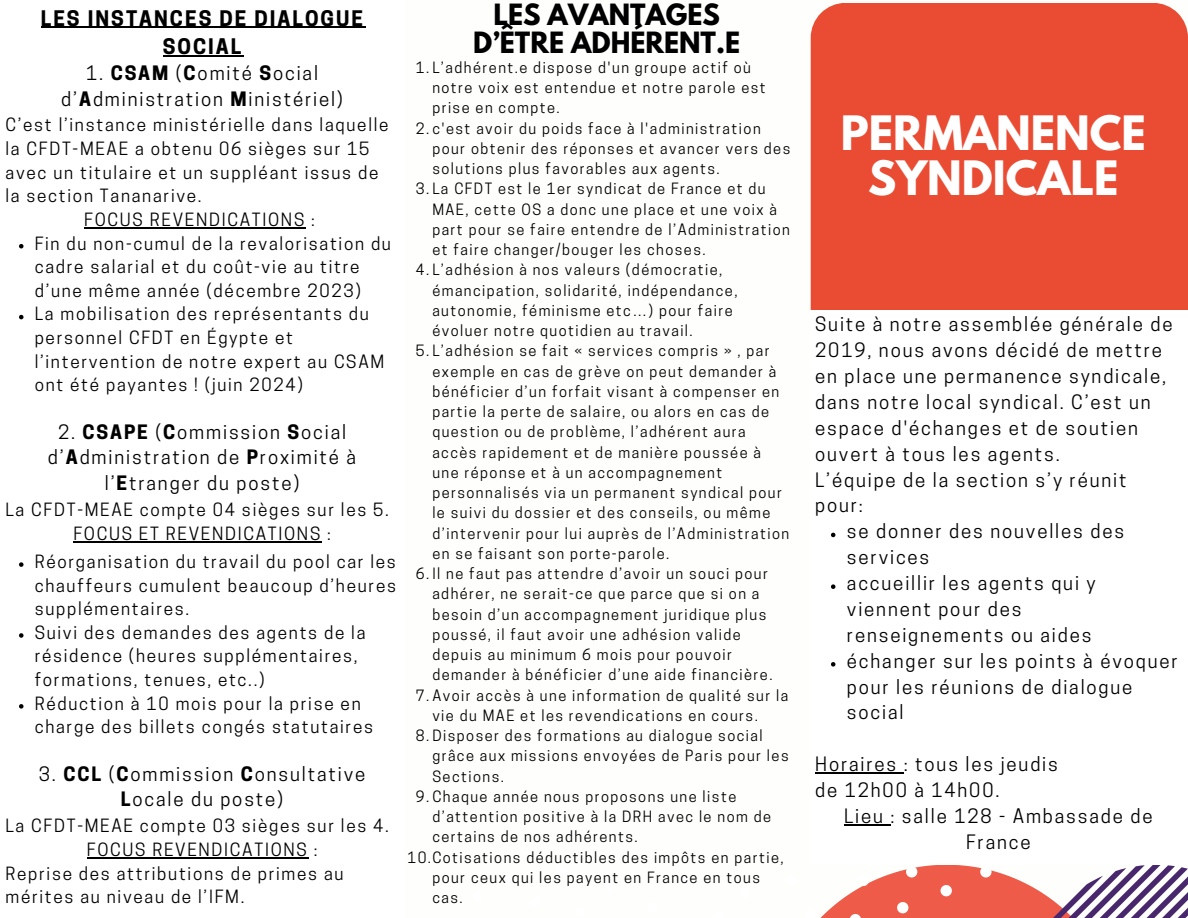
<style>
.page{position:relative;width:1188px;height:918px;background:#fff}
.page>*{position:absolute;margin:0;border:0;box-sizing:border-box;transform-origin:0 0}
.t1{font:700 42px/45px "League Spartan";color:#fff;text-align:center}
.t2{font:700 25.95px/28.2px "League Spartan";color:#000;text-align:center}
.t3{font:700 20.1px/28.2px "Cooper Hewitt";letter-spacing:.1em;color:#000;text-align:center}
.t4{font:18.75px/25.8px "Cooper Hewitt";letter-spacing:.1em;color:#000}
.t5{font:17.1px/23.7px "Cooper Hewitt";letter-spacing:.1em;color:#000}
.t6{font:14.7px/20.2px "Cooper Hewitt";letter-spacing:.1em;color:#000}
.s1{font-weight:700}
</style>
<div class="page">
<hr style="left:41px;top:27px;width:324px;height:1px;background:#000">
<hr style="left:163px;top:55px;width:80px;height:1px;background:#000">
<hr style="left:84px;top:227px;width:222px;height:1px;background:#000">
<svg style="left:19px;top:244px;width:5px;height:4px"></svg>
<svg style="left:19px;top:315px;width:5px;height:4px"></svg>
<hr style="left:73px;top:541px;width:249px;height:1px;background:#000">
<svg style="left:19px;top:562px;width:5px;height:5px"></svg>
<svg style="left:19px;top:633px;width:5px;height:5px"></svg>
<svg style="left:19px;top:704px;width:5px;height:5px"></svg>
<hr style="left:87px;top:857px;width:222px;height:1px;background:#000">
<div style="left:811px;top:3px;width:377px;height:307px;background:#e94c33"></div>
<svg style="left:1123px;top:865px;width:65px;height:53px"></svg>
<svg style="left:820px;top:865px;width:303px;height:53px"></svg>
<svg style="left:831px;top:533px;width:4px;height:4px"></svg>
<svg style="left:831px;top:584px;width:4px;height:5px"></svg>
<svg style="left:831px;top:662px;width:4px;height:5px"></svg>
<hr style="left:815px;top:772px;width:89px;height:1px;background:#000">
<hr style="left:844px;top:824px;width:46px;height:1px;background:#000">
<h3 class="t3" style="left:41px;top:7px;width:324px">LES INSTANCES DE DIALOGUE<br>SOCIAL</h3>
<h3 class="t4" style="left:61px;top:62px;width:283px;text-align:center">1. <span class="s1">CSAM</span> (<span class="s1">C</span>omité <span class="s1">S</span>ocial d’<span class="s1">A</span>dministration <span class="s1">M</span>inistériel)</h3>
<h3 class="t5" style="left:6px;top:115px;width:385px">C’est l’instance ministérielle dans laquelle</h3>
<h3 class="t5" style="left:6px;top:139px;width:366px">la CFDT-MEAE a obtenu 06 sièges sur 15</h3>
<h3 class="t5" style="left:6px;top:163px;width:374px">avec un titulaire et un suppléant issus de</h3>
<h3 class="t5" style="left:6px;top:186px;width:198px">la section Tananarive.</h3>
<h3 class="t5" style="left:84px;top:210px;width:232px">FOCUS REVENDICATIONS :</h3>
<h3 class="t5" style="left:35px;top:233px;width:358px">Fin du non-cumul de la revalorisation du cadre salarial et du coût-vie au titre d’une même année (décembre 2023)</h3>
<p class="t5" style="left:35px;top:304px;width:351px">La mobilisation des représentants du personnel CFDT en Égypte et l’intervention de notre expert au CSAM ont été payantes ! (juin 2024)</p>
<p class="t4" style="left:48px;top:421px;width:310px;text-align:center">2. <span class="s1">CSAPE</span> (<span class="s1">C</span>ommission <span class="s1">S</span>ocial d’<span class="s1">A</span>dministration de <span class="s1">P</span>roximité à l’<span class="s1">E</span>tranger du poste)</p>
<p class="t5" style="left:6px;top:500px;width:385px;text-align:center">La CFDT-MEAE compte 04 sièges sur les 5.<br>FOCUS ET REVENDICATIONS :</p>
<p class="t5" style="left:35px;top:552px;width:363px;text-align:justify">Réorganisation du travail du pool car les chauffeurs cumulent beaucoup d’heures supplémentaires.</p>
<p class="t5" style="left:35px;top:623px;width:332px">Suivi des demandes des agents de la résidence (heures supplémentaires, formations, tenues, etc..)</p>
<p class="t5" style="left:35px;top:694px;width:340px">Réduction à 10 mois pour la prise en charge des billets congés statutaires</p>
<p class="t4" style="left:39px;top:763px;width:328px;text-align:center">3. <span class="s1">CCL</span> (<span class="s1">C</span>ommission <span class="s1">C</span>onsultative<br><span class="s1">L</span>ocale du poste)</p>
<p class="t5" style="left:6px;top:816px;width:385px">La CFDT-MEAE compte 03 sièges sur les 4.</p>
<p class="t5" style="left:87px;top:840px;width:232px">FOCUS REVENDICATIONS :</p>
<p class="t5" style="left:6px;top:863px;width:340px">Reprise des attributions de primes au</p>
<p class="t5" style="left:6px;top:887px;width:240px">mérites au niveau de l’IFM.</p>
<p class="t2" style="left:473px;top:3px;width:269px">LES AVANTAGES<br>D’ÊTRE ADHÉRENT.E</p>
<p class="t6" style="left:432px;top:59px;width:335px;text-indent:-16px">1.L’adhérent.e dispose d'un groupe actif où notre voix est entendue et notre parole est prise en compte.</p>
<p class="t6" style="left:432px;top:120px;width:360px;text-indent:-16px">2.c'est avoir du poids face à l'administration pour obtenir des réponses et avancer vers des solutions plus favorables aux agents.</p>
<p class="t6" style="left:432px;top:181px;width:359px;text-indent:-16px">3.La CFDT est le 1er syndicat de France et du MAE, cette OS a donc une place et une voix à part pour se faire entendre de l’Administration et faire changer/bouger les choses.</p>
<p class="t6" style="left:432px;top:262px;width:307px;text-indent:-16px">4.L’adhésion à nos valeurs (démocratie, émancipation, solidarité, indépendance, autonomie, féminisme etc…) pour faire évoluer notre quotidien au travail.</p>
<h1 class="t6" style="left:432px;top:343px;width:358px;text-indent:-16px">5.L’adhésion se fait « services compris » , par exemple en cas de grève on peut demander à bénéficier d’un forfait visant à compenser en partie la perte de salaire, ou alors en cas de question ou de problème, l’adhérent aura accès rapidement et de manière poussée à une réponse et à un accompagnement personnalisés via un permanent syndical pour le suivi du dossier et des conseils, ou même d’intervenir pour lui auprès de l’Administration en se faisant son porte-parole.</h1>
<h3 class="t6" style="left:432px;top:565px;width:342px;text-indent:-16px">6.Il ne faut pas attendre d’avoir un souci pour adhérer, ne serait-ce que parce que si on a besoin d’un accompagnement juridique plus poussé, il faut avoir une adhésion valide depuis au minimum 6 mois pour pouvoir demander à bénéficier d’une aide financière.</h3>
<h3 class="t6" style="left:432px;top:687px;width:357px;text-indent:-16px">7.Avoir accès à une information de qualité sur la vie du MAE et les revendications en cours.</h3>
<p class="t6" style="left:432px;top:727px;width:358px;text-indent:-16px">8.Disposer des formations au dialogue social grâce aux missions envoyées de Paris pour les<br>Sections.</p>
<p class="t6" style="left:432px;top:788px;width:340px;text-indent:-16px">9.Chaque année nous proposons une liste d’attention positive à la DRH avec le nom de certains de nos adhérents.</p>
<p class="t6" style="left:432px;top:849px;width:353px;text-indent:-25px">10.Cotisations déductibles des impôts en partie, pour ceux qui les payent en France en tous cas.</p>
<h2 class="t1" style="left:841px;top:116px;width:306px">PERMANENCE<br>SYNDICALE</h2>
<p class="t4" style="left:815px;top:314px;width:359px">Suite à notre assemblée générale de<br>2019, nous avons décidé de mettre en place une permanence syndicale, dans notre local syndical. C’est un espace d'échanges et de soutien ouvert à tous les agents.<br>L’équipe de la section s’y réunit pour:</p>
<p class="t4" style="left:847px;top:521px;width:279px">se donner des nouvelles des services</p>
<p class="t4" style="left:847px;top:572px;width:250px">accueillir les agents qui y viennent pour des renseignements ou aides</p>
<p class="t4" style="left:847px;top:650px;width:332px">échanger sur les points à évoquer pour les réunions de dialogue social</p>
<p class="t4" style="left:815px;top:754px;width:244px">Horaires : tous les jeudis</p>
<p class="t4" style="left:815px;top:779px;width:186px">de 12h00 à 14h00.</p>
<p class="t4" style="left:844px;top:805px;width:310px">Lieu : salle 128 - Ambassade de</p>
<p class="t4" style="left:966px;top:831px;width:66px">France</p>
</div>
